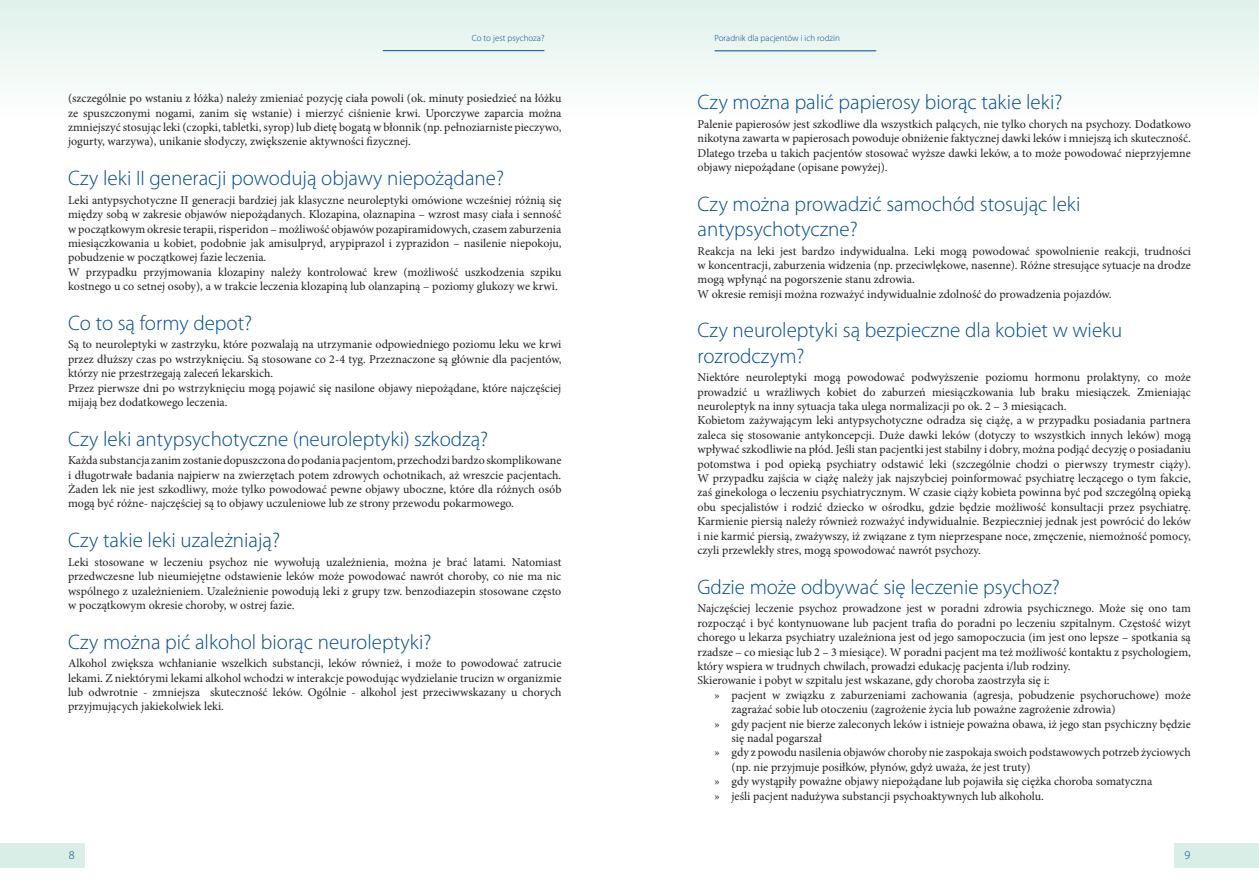
<style>
.page{position:relative;width:1259px;height:893px;background:#fff}
.page>*{position:absolute;margin:0;border:0;box-sizing:border-box;transform-origin:0 0}
.t1{font:300 21px/25.2px "Myriad Pro";color:#004990}
.t2{font:12px/14.4px "Minion Pro";color:#231f20;text-align:justify}
.t3{font:300 12px "Myriad Pro";color:#004990}
.t4{font:300 9px "Myriad Pro";color:#004990}
</style>
<div class="page">
<div style="left:0;top:0;width:629px;height:128px;background:linear-gradient(to bottom,#e0f1ea,#fff)"></div>
<div style="left:629px;top:0;width:630px;height:128px;background:linear-gradient(to bottom,#dff0e9,#fff)"></div>
<div style="left:0;top:843px;width:84px;height:24px;background:#d9eee6"></div>
<hr style="left:383px;top:50px;width:161px;height:1px;background:#004990">
<div style="left:1174px;top:843px;width:85px;height:24px;background:#d9eee6"></div>
<hr style="left:714px;top:51px;width:162px;height:1px;background:#004990">
<p class="t4" style="left:472px;top:34px;width:74px">Co to jest psychoza?</p>
<p class="t4" style="left:714px;top:34px;width:127px">Poradnik dla pacjentów i ich rodzin</p>
<p class="t2" style="left:68px;top:92px;width:495px">(szczególnie po wstaniu z łóżka) należy zmieniać pozycję ciała powoli (ok. minuty posiedzieć na łóżku ze spuszczonymi nogami, zanim się wstanie) i mierzyć ciśnienie krwi. Uporczywe zaparcia można zmniejszyć stosując leki (czopki, tabletki, syrop) lub dietę bogatą w błonnik (np. pełnoziarniste pieczywo, jogurty, warzywa), unikanie słodyczy, zwiększenie aktywności fizycznej.</p>
<h1 class="t1" style="left:68px;top:168px;width:437px">Czy leki II generacji powodują objawy niepożądane?</h1>
<p class="t2" style="left:68px;top:194px;width:495px;text-align:left">Leki antypsychotyczne II generacji bardziej jak klasyczne neuroleptyki omówione wcześniej różnią się między sobą w zakresie objawów niepożądanych. Klozapina, olaznapina – wzrost masy ciała i senność w początkowym okresie terapii, risperidon – możliwość objawów pozapiramidowych, czasem zaburzenia miesiączkowania u kobiet, podobnie jak amisulpryd, arypiprazol i zyprazidon – nasilenie niepokoju, pobudzenie w początkowej fazie leczenia.<br>W przypadku przyjmowania klozapiny należy kontrolować krew (możliwość uszkodzenia szpiku kostnego u co setnej osoby), a w trakcie leczenia klozapiną lub olanzapiną – poziomy glukozy we krwi.</p>
<h1 class="t1" style="left:68px;top:312px;width:186px">Co to są formy depot?</h1>
<p class="t2" style="left:68px;top:338px;width:495px;text-align:left">Są to neuroleptyki w zastrzyku, które pozwalają na utrzymanie odpowiedniego poziomu leku we krwi przez dłuższy czas po wstrzyknięciu. Są stosowane co 2-4 tyg. Przeznaczone są głównie dla pacjentów, którzy nie przestrzegają zaleceń lekarskich.<br>Przez pierwsze dni po wstrzyknięciu mogą pojawić się nasilone objawy niepożądane, które najczęściej mijają bez dodatkowego leczenia.</p>
<h1 class="t1" style="left:68px;top:428px;width:422px">Czy leki antypsychotyczne (neuroleptyki) szkodzą?</h1>
<p class="t2" style="left:68px;top:454px;width:495px">Każda substancja zanim zostanie dopuszczona do podania pacjentom, przechodzi bardzo skomplikowane i długotrwałe badania najpierw na zwierzętach potem zdrowych ochotnikach, aż wreszcie pacjentach.<br>Żaden lek nie jest szkodliwy, może tylko powodować pewne objawy uboczne, które dla różnych osób mogą być różne- najczęściej są to objawy uczuleniowe lub ze strony przewodu pokarmowego.</p>
<h1 class="t1" style="left:68px;top:530px;width:213px">Czy takie leki uzależniają?</h1>
<p class="t2" style="left:68px;top:556px;width:495px">Leki stosowane w leczeniu psychoz nie wywołują uzależnienia, można je brać latami. Natomiast przedwczesne lub nieumiejętne odstawienie leków może powodować nawrót choroby, co nie ma nic wspólnego z uzależnieniem. Uzależnienie powodują leki z grupy tzw. benzodiazepin stosowane często w początkowym okresie choroby, w ostrej fazie.</p>
<h1 class="t1" style="left:68px;top:631px;width:365px">Czy można pić alkohol biorąc neuroleptyki?</h1>
<p class="t2" style="left:68px;top:657px;width:495px">Alkohol zwiększa wchłanianie wszelkich substancji, leków również, i może to powodować zatrucie lekami. Z niektórymi lekami alkohol wchodzi w interakcje powodując wydzielanie trucizn w organizmie lub odwrotnie - zmniejsza skuteczność leków. Ogólnie - alkohol jest przeciwwskazany u chorych przyjmujących jakiekolwiek leki.</p>
<h1 class="t1" style="left:697px;top:92px;width:366px">Czy można palić papierosy biorąc takie leki?</h1>
<p class="t2" style="left:697px;top:118px;width:495px">Palenie papierosów jest szkodliwe dla wszystkich palących, nie tylko chorych na psychozy. Dodatkowo nikotyna zawarta w papierosach powoduje obniżenie faktycznej dawki leków i mniejszą ich skuteczność.<br>Dlatego trzeba u takich pacjentów stosować wyższe dawki leków, a to może powodować nieprzyjemne objawy niepożądane (opisane powyżej).</p>
<h1 class="t1" style="left:697px;top:193px;width:384px">Czy można prowadzić samochód stosując leki antypsychotyczne?</h1>
<p class="t2" style="left:697px;top:245px;width:495px;text-align:left">Reakcja na leki jest bardzo indywidualna. Leki mogą powodować spowolnienie reakcji, trudności w koncentracji, zaburzenia widzenia (np. przeciwlękowe, nasenne). Różne stresujące sytuacje na drodze mogą wpłynąć na pogorszenie stanu zdrowia.<br>W okresie remisji można rozważyć indywidualnie zdolność do prowadzenia pojazdów.</p>
<h1 class="t1" style="left:697px;top:320px;width:426px">Czy neuroleptyki są bezpieczne dla kobiet w wieku rozrodczym?</h1>
<p class="t2" style="left:697px;top:371px;width:495px;text-align:left">Niektóre neuroleptyki mogą powodować podwyższenie poziomu hormonu prolaktyny, co może prowadzić u wrażliwych kobiet do zaburzeń miesiączkowania lub braku miesiączek. Zmieniając neuroleptyk na inny sytuacja taka ulega normalizacji po ok. 2 – 3 miesiącach.<br>Kobietom zażywającym leki antypsychotyczne odradza się ciążę, a w przypadku posiadania partnera zaleca się stosowanie antykoncepcji. Duże dawki leków (dotyczy to wszystkich innych leków) mogą wpływać szkodliwie na płód. Jeśli stan pacjentki jest stabilny i dobry, można podjąć decyzję o posiadaniu potomstwa i pod opieką psychiatry odstawić leki (szczególnie chodzi o pierwszy trymestr ciąży).<br>W przypadku zajścia w ciążę należy jak najszybciej poinformować psychiatrę leczącego o tym fakcie, zaś ginekologa o leczeniu psychiatrycznym. W czasie ciąży kobieta powinna być pod szczególną opieką obu specjalistów i rodzić dziecko w ośrodku, gdzie będzie możliwość konsultacji przez psychiatrę.<br>Karmienie piersią należy również rozważyć indywidualnie. Bezpieczniej jednak jest powrócić do leków i nie karmić piersią, zważywszy, iż związane z tym nieprzespane noce, zmęczenie, niemożność pomocy, czyli przewlekły stres, mogą spowodować nawrót psychozy.</p>
<h1 class="t1" style="left:697px;top:576px;width:364px">Gdzie może odbywać się leczenie psychoz?</h1>
<p class="t2" style="left:697px;top:602px;width:495px;text-align:left">Najczęściej leczenie psychoz prowadzone jest w poradni zdrowia psychicznego. Może się ono tam rozpocząć i być kontynuowane lub pacjent trafia do poradni po leczeniu szpitalnym. Częstość wizyt chorego u lekarza psychiatry uzależniona jest od jego samopoczucia (im jest ono lepsze – spotkania są rzadsze – co miesiąc lub 2 – 3 miesiące). W poradni pacjent ma też możliwość kontaktu z psychologiem, który wspiera w trudnych chwilach, prowadzi edukację pacjenta i/lub rodziny.<br>Skierowanie i pobyt w szpitalu jest wskazane, gdy choroba zaostrzyła się i:</p>
<p class="t2" style="left:714px;top:689px;width:478px">» pacjent w związku z zaburzeniami zachowania (agresja, pobudzenie psychoruchowe) może</p>
<p class="t2" style="left:731px;top:703px;width:385px">zagrażać sobie lub otoczeniu (zagrożenie życia lub poważne zagrożenie zdrowia)</p>
<p class="t2" style="left:714px;top:718px;width:478px">» gdy pacjent nie bierze zaleconych leków i istnieje poważna obawa, iż jego stan psychiczny będzie</p>
<p class="t2" style="left:731px;top:732px;width:92px">się nadal pogarszał</p>
<p class="t2" style="left:714px;top:746px;width:478px">» gdy z powodu nasilenia objawów choroby nie zaspokaja swoich podstawowych potrzeb życiowych</p>
<p class="t2" style="left:731px;top:761px;width:301px">(np. nie przyjmuje posiłków, płynów, gdyż uważa, że jest truty)</p>
<p class="t2" style="left:714px;top:775px;width:439px">» gdy wystąpiły poważne objawy niepożądane lub pojawiła się ciężka choroba somatyczna</p>
<p class="t2" style="left:714px;top:790px;width:331px">» jeśli pacjent nadużywa substancji psychoaktywnych lub alkoholu.</p>
<p class="t3" style="left:69px;top:851px;width:7px">8</p>
<p class="t3" style="left:1184px;top:851px;width:7px">9</p>
</div>
